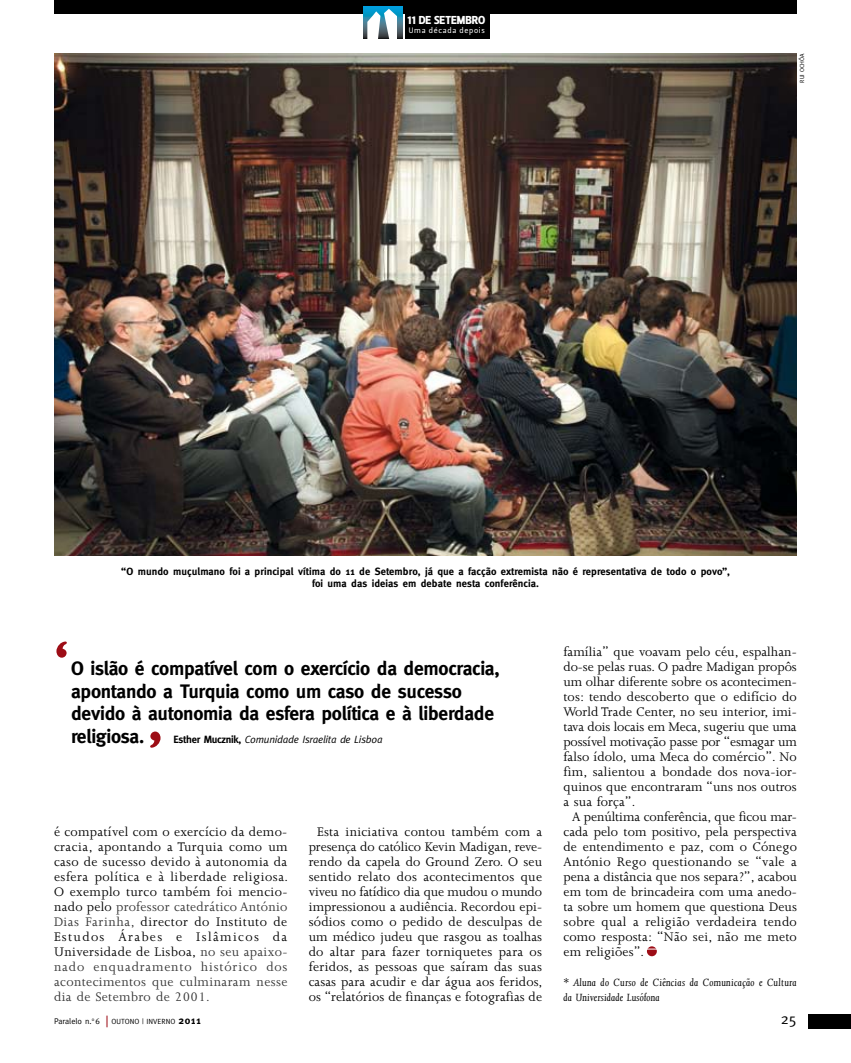
<style>
.page{position:relative;width:851px;height:1063px;background:#fff}
.page>*{position:absolute;margin:0;border:0;box-sizing:border-box;transform-origin:0 0}
.t1{font:700 60px "Joanna";color:#9d0d16}
.t2{font:700 19.5px/22.5px "Meta";letter-spacing:-.015em;color:#000}
.t3{font:15px "Meta";color:#000}
.t4{font:14.25px/15px "Joanna";letter-spacing:.005em;color:#000;text-align:justify}
.t5{font:italic 12px/15px "Joanna";letter-spacing:.015em;color:#000}
.t6{font:11.55px "Leitura Sans Grot 4";color:#fff}
.t7{font:700 10.5px/12px "Meta";letter-spacing:.005em;color:#000;text-align:center}
.t8{font:italic 10.5px "Meta";letter-spacing:-.02em;color:#000}
.t9{font:7.95px "Leitura Sans Grot 2";letter-spacing:.085em;color:#fff}
.t10{font:7.5px "Meta";color:#000}
.t11{font:6px "Meta";color:#000}
.s1{font-weight:700;font-style:normal}
.s2{color:#333}
.s3{font-size:8.25px}
.s4{font-size:15px;color:#9d0d16}
.s5{font-weight:700;font-size:10.5px}
</style>
<div class="page">
<div style="left:808px;top:1014px;width:42px;height:15px;background:#000"></div>
<svg style="left:646px;top:946px;width:10px;height:10px"></svg>
<img style="left:54px;top:54px;width:742px;height:501px">
<div style="left:54px;top:0;width:742px;height:14px;background:#000"></div>
<svg style="left:363px;top:6px;width:39px;height:33px"></svg>
<div style="left:405px;top:6px;width:84px;height:33px;background:#000"></div>
<svg style="left:367px;top:9px;width:30px;height:30px"></svg>
<p class="t6" style="left:407px;top:13px;width:79px">11 DE SETEMBRO</p>
<p class="t9" style="left:409px;top:25px;width:77px">Uma década depois</p>
<p class="t11" style="left:798px;top:83px;width:31px;rotate:-90deg">RUI OCHÔA</p>
<p class="t7" style="left:121px;top:566px;width:610px">“O mundo muçulmano foi a principal vítima do 11 de Setembro, já que a facção extremista não é representativa de todo o povo”, foi uma das ideias em debate nesta conferência.</p>
<h1 class="t1" style="left:54px;top:632px;width:16px">‘</h1>
<h2 class="t2" style="left:71px;top:657px;width:430px">O islão é compatível com o exercício da democracia, apontando a Turquia como um caso de sucesso devido à autonomia da esfera política e à liberdade religiosa.</h2>
<h1 class="t1" style="left:148px;top:722px;width:16px">’</h1>
<p class="t8" style="left:173px;top:733px;width:210px"><span class="s1">Esther Mucznik,</span> Comunidade Israelita de Lisboa</p>
<p class="t4" style="left:54px;top:825px;width:236px">é compatível com o exercício da demo‑ cracia, apontando a Turquia como um caso de sucesso devido à autonomia da esfera política e à liberdade religiosa.<br>O exemplo turco também foi mencio‑ nado pelo <span class="s2">professor catedrático António Dias Farinha,</span> director do Instituto de Estudos Árabes e Islâmicos da Universidade de Lisboa, <span class="s2">no seu apaixo‑ nado enquadramento histórico dos acontecimentos que culminaram nesse dia de Setembro de 2001.</span></p>
<p class="t4" style="left:309px;top:825px;width:235px;text-align:center">Esta iniciativa contou também com a presença do católico Kevin Madigan, reve‑ rendo da capela do Ground Zero. O seu sentido relato dos acontecimentos que viveu no fatídico dia que mudou o mundo impressionou a audiência. Recordou epi‑ sódios como o pedido de desculpas de um médico judeu que rasgou as toalhas do altar para fazer torniquetes para os feridos, as pessoas que saíram das suas casas para acudir e dar água aos feridos, os “relatórios de finanças e fotografias de</p>
<p class="t4" style="left:563px;top:645px;width:235px">família” que voavam pelo céu, espalhan‑</p>
<p class="t4" style="left:563px;top:660px;width:235px">do‑se pelas ruas. O padre Madigan propôs</p>
<p class="t4" style="left:563px;top:675px;width:235px">um olhar diferente sobre os acontecimen‑</p>
<p class="t4" style="left:563px;top:690px;width:235px">tos: tendo descoberto que o edifício do</p>
<p class="t4" style="left:563px;top:705px;width:235px">World Trade Center, no seu interior, imi‑</p>
<p class="t4" style="left:563px;top:720px;width:235px">tava dois locais em Meca, sugeriu que uma</p>
<p class="t4" style="left:563px;top:735px;width:235px">possível motivação passe por “esmagar um</p>
<p class="t4" style="left:563px;top:750px;width:235px">falso ídolo, uma Meca do comércio”. No</p>
<p class="t4" style="left:563px;top:765px;width:235px">fim, salientou a bondade dos nova‑ior‑</p>
<p class="t4" style="left:563px;top:780px;width:235px">quinos que encontraram “uns nos outros</p>
<p class="t4" style="left:563px;top:795px;width:73px">a sua força”.</p>
<p class="t4" style="left:572px;top:810px;width:226px">A penúltima conferência, que ficou mar‑</p>
<p class="t4" style="left:563px;top:825px;width:235px">cada pelo tom positivo, pela perspectiva</p>
<p class="t4" style="left:563px;top:840px;width:235px">de entendimento e paz, com o Cónego</p>
<p class="t4" style="left:563px;top:855px;width:235px">António Rego questionando se “vale a</p>
<p class="t4" style="left:563px;top:870px;width:235px">pena a distância que nos separa?”, acabou</p>
<p class="t4" style="left:563px;top:885px;width:235px">em tom de brincadeira com uma anedo‑</p>
<p class="t4" style="left:563px;top:900px;width:235px">ta sobre um homem que questiona Deus</p>
<p class="t4" style="left:563px;top:915px;width:235px">sobre qual a religião verdadeira tendo</p>
<p class="t4" style="left:563px;top:930px;width:235px">como resposta: “Não sei, não me meto</p>
<p class="t4" style="left:563px;top:945px;width:82px">em religiões”.</p>
<p class="t5" style="left:563px;top:975px;width:235px">* Aluna do Curso de Ciências da Comunicação e Cultura da Universidade Lusófona</p>
<p class="t10" style="left:54px;top:1017px;width:148px"><span class="s3">Paralelo n.</span><sup>o</sup> <span class="s3">6</span> <span class="s4">|</span> OUTONO | INVERNO <span class="s5">2011</span></p>
<p class="t3" style="left:780px;top:1010px;width:18px">25</p>
</div>
